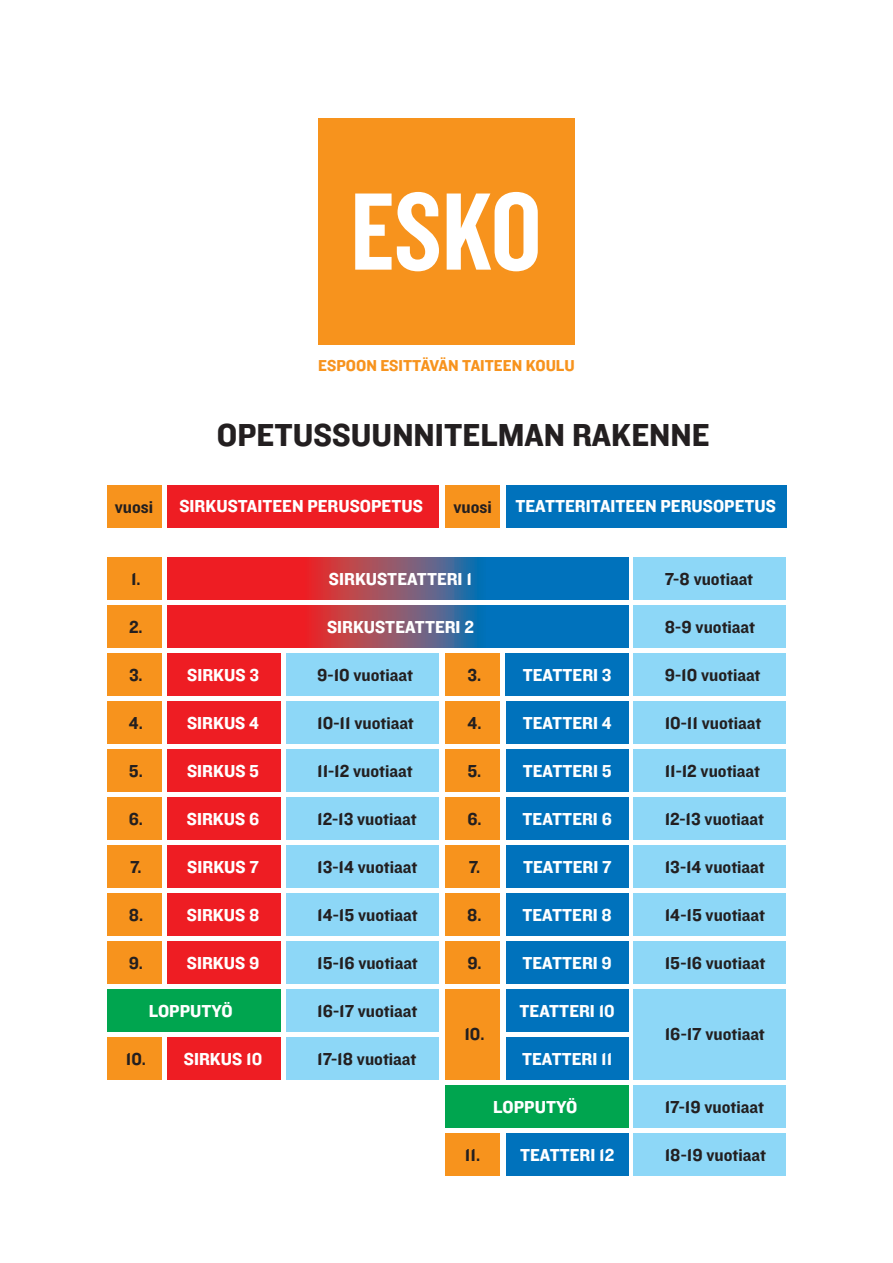
<style>
.page{position:relative;width:893px;height:1263px;background:#fff}
.page>*{position:absolute;margin:0;border:0;box-sizing:border-box;transform-origin:0 0}
.t1{font:33px "Knockout HTF51 Middleweight";color:#231f20}
.t2{font:18px "Knockout HTF51 Middleweight";color:#231f20}
.t3{font:18px "Knockout HTF51 Middleweight";color:#fff}
.t4{font:16.35px "Knockout HTF51 Middleweight";color:#f7931d}
.s1{color:#231f20}
</style>
<div class="page">
<svg style="left:167px;top:557px;width:462px;height:42px;background:#7c4d6f"></svg>
<div style="left:107px;top:557px;width:55px;height:42px;background:#f7931d"></div>
<div style="left:107px;top:485px;width:55px;height:42px;background:#f7931d"></div>
<div style="left:634px;top:557px;width:152px;height:42px;background:#8dd7f7"></div>
<svg style="left:167px;top:605px;width:462px;height:42px;background:#7c4d6f"></svg>
<div style="left:107px;top:605px;width:55px;height:42px;background:#f7931d"></div>
<div style="left:634px;top:605px;width:152px;height:42px;background:#8dd7f7"></div>
<div style="left:167px;top:653px;width:113px;height:42px;background:#ee1d23"></div>
<div style="left:167px;top:485px;width:272px;height:42px;background:#ee1d23"></div>
<div style="left:286px;top:653px;width:153px;height:42px;background:#8dd7f7"></div>
<div style="left:107px;top:653px;width:55px;height:42px;background:#f7931d"></div>
<div style="left:506px;top:653px;width:123px;height:42px;background:#0072bc"></div>
<div style="left:634px;top:653px;width:152px;height:42px;background:#8dd7f7"></div>
<div style="left:445px;top:653px;width:55px;height:42px;background:#f7931d"></div>
<div style="left:167px;top:701px;width:113px;height:42px;background:#ee1d23"></div>
<div style="left:286px;top:701px;width:153px;height:42px;background:#8dd7f7"></div>
<div style="left:107px;top:701px;width:55px;height:42px;background:#f7931d"></div>
<div style="left:506px;top:701px;width:123px;height:42px;background:#0072bc"></div>
<div style="left:634px;top:701px;width:152px;height:42px;background:#8dd7f7"></div>
<div style="left:445px;top:701px;width:55px;height:42px;background:#f7931d"></div>
<div style="left:167px;top:749px;width:113px;height:42px;background:#ee1d23"></div>
<div style="left:286px;top:749px;width:153px;height:42px;background:#8dd7f7"></div>
<div style="left:107px;top:749px;width:55px;height:42px;background:#f7931d"></div>
<div style="left:506px;top:749px;width:123px;height:42px;background:#0072bc"></div>
<div style="left:634px;top:749px;width:152px;height:42px;background:#8dd7f7"></div>
<div style="left:445px;top:749px;width:55px;height:42px;background:#f7931d"></div>
<div style="left:167px;top:797px;width:113px;height:42px;background:#ee1d23"></div>
<div style="left:286px;top:797px;width:153px;height:42px;background:#8dd7f7"></div>
<div style="left:107px;top:797px;width:55px;height:42px;background:#f7931d"></div>
<div style="left:506px;top:797px;width:123px;height:42px;background:#0072bc"></div>
<div style="left:634px;top:797px;width:152px;height:42px;background:#8dd7f7"></div>
<div style="left:445px;top:797px;width:55px;height:42px;background:#f7931d"></div>
<div style="left:167px;top:845px;width:113px;height:42px;background:#ee1d23"></div>
<div style="left:286px;top:845px;width:153px;height:42px;background:#8dd7f7"></div>
<div style="left:107px;top:845px;width:55px;height:42px;background:#f7931d"></div>
<div style="left:506px;top:845px;width:123px;height:42px;background:#0072bc"></div>
<div style="left:634px;top:845px;width:152px;height:42px;background:#8dd7f7"></div>
<div style="left:445px;top:845px;width:55px;height:42px;background:#f7931d"></div>
<div style="left:167px;top:893px;width:113px;height:42px;background:#ee1d23"></div>
<div style="left:286px;top:893px;width:153px;height:42px;background:#8dd7f7"></div>
<div style="left:107px;top:893px;width:55px;height:42px;background:#f7931d"></div>
<div style="left:506px;top:893px;width:123px;height:42px;background:#0072bc"></div>
<div style="left:634px;top:893px;width:152px;height:42px;background:#8dd7f7"></div>
<div style="left:445px;top:893px;width:55px;height:42px;background:#f7931d"></div>
<div style="left:167px;top:941px;width:113px;height:42px;background:#ee1d23"></div>
<div style="left:286px;top:941px;width:153px;height:42px;background:#8dd7f7"></div>
<div style="left:107px;top:941px;width:55px;height:42px;background:#f7931d"></div>
<div style="left:506px;top:941px;width:123px;height:42px;background:#0072bc"></div>
<div style="left:634px;top:941px;width:152px;height:42px;background:#8dd7f7"></div>
<div style="left:445px;top:941px;width:55px;height:42px;background:#f7931d"></div>
<div style="left:107px;top:989px;width:173px;height:42px;background:#00a54f"></div>
<div style="left:286px;top:989px;width:153px;height:42px;background:#8dd7f7"></div>
<div style="left:506px;top:989px;width:123px;height:42px;background:#0072bc"></div>
<div style="left:634px;top:989px;width:152px;height:90px;background:#8dd7f7"></div>
<div style="left:445px;top:989px;width:55px;height:90px;background:#f7931d"></div>
<div style="left:506px;top:1037px;width:123px;height:42px;background:#0072bc"></div>
<div style="left:167px;top:1037px;width:113px;height:42px;background:#ee1d23"></div>
<div style="left:286px;top:1037px;width:153px;height:42px;background:#8dd7f7"></div>
<div style="left:107px;top:1037px;width:55px;height:42px;background:#f7931d"></div>
<div style="left:445px;top:1085px;width:184px;height:42px;background:#00a54f"></div>
<div style="left:634px;top:1085px;width:152px;height:42px;background:#8dd7f7"></div>
<div style="left:506px;top:1133px;width:123px;height:42px;background:#0072bc"></div>
<div style="left:634px;top:1133px;width:152px;height:42px;background:#8dd7f7"></div>
<div style="left:445px;top:1133px;width:55px;height:42px;background:#f7931d"></div>
<div style="left:445px;top:485px;width:55px;height:42px;background:#f7931d"></div>
<div style="left:506px;top:485px;width:280px;height:42px;background:#0072bc"></div>
<div style="left:318px;top:118px;width:257px;height:226px;background:#f7931d"></div>
<svg style="left:355px;top:192px;width:183px;height:79px"></svg>
<p class="t4" style="left:318px;top:356px;width:258px">ESPOON ESITTÄVÄN TAITEEN KOULU</p>
<p class="t2" style="left:115px;top:497px;width:40px">vuosi</p>
<h1 class="t1" style="left:217px;top:417px;width:494px">OPETUSSUUNNITELMAN RAKENNE</h1>
<p class="t3" style="left:179px;top:496px;width:245px">SIRKUSTAITEEN PERUSOPETUS</p>
<p class="t2" style="left:453px;top:497px;width:40px">vuosi</p>
<p class="t3" style="left:515px;top:496px;width:262px">TEATTERITAITEEN PERUSOPETUS</p>
<p class="t2" style="left:131px;top:569px;width:11px">1.</p>
<p class="t3" style="left:329px;top:569px;width:144px">SIRKUSTEATTERI 1</p>
<p class="t2" style="left:665px;top:569px;width:90px">7-8 vuotiaat</p>
<p class="t2" style="left:129px;top:617px;width:15px">2.</p>
<p class="t3" style="left:327px;top:617px;width:148px">SIRKUSTEATTERI 2</p>
<p class="t2" style="left:665px;top:617px;width:92px">8-9 vuotiaat</p>
<p class="t2" style="left:129px;top:665px;width:15px">3.</p>
<p class="t3" style="left:187px;top:665px;width:73px">SIRKUS 3</p>
<p class="t2" style="left:317px;top:665px;width:97px">9-10 vuotiaat</p>
<p class="t3" style="left:468px;top:665px;width:145px"><span class="s1">3.</span> TEATTERI 3</p>
<p class="t2" style="left:665px;top:665px;width:97px">9-10 vuotiaat</p>
<p class="t2" style="left:129px;top:713px;width:15px">4.</p>
<p class="t3" style="left:187px;top:713px;width:74px">SIRKUS 4</p>
<p class="t2" style="left:317px;top:713px;width:98px">10-11 vuotiaat</p>
<p class="t3" style="left:467px;top:713px;width:146px"><span class="s1">4.</span> TEATTERI 4</p>
<p class="t2" style="left:665px;top:713px;width:98px">10-11 vuotiaat</p>
<p class="t2" style="left:129px;top:761px;width:15px">5.</p>
<p class="t3" style="left:187px;top:761px;width:74px">SIRKUS 5</p>
<p class="t2" style="left:317px;top:761px;width:97px">11-12 vuotiaat</p>
<p class="t3" style="left:467px;top:761px;width:146px"><span class="s1">5.</span> TEATTERI 5</p>
<p class="t2" style="left:665px;top:761px;width:97px">11-12 vuotiaat</p>
<p class="t2" style="left:129px;top:809px;width:16px">6.</p>
<p class="t3" style="left:187px;top:809px;width:74px">SIRKUS 6</p>
<p class="t2" style="left:317px;top:809px;width:101px">12-13 vuotiaat</p>
<p class="t3" style="left:467px;top:809px;width:146px"><span class="s1">6.</span> TEATTERI 6</p>
<p class="t2" style="left:665px;top:809px;width:101px">12-13 vuotiaat</p>
<p class="t2" style="left:130px;top:857px;width:13px">7.</p>
<p class="t3" style="left:187px;top:857px;width:73px">SIRKUS 7</p>
<p class="t2" style="left:317px;top:857px;width:102px">13-14 vuotiaat</p>
<p class="t3" style="left:469px;top:857px;width:144px"><span class="s1">7.</span> TEATTERI 7</p>
<p class="t2" style="left:665px;top:857px;width:102px">13-14 vuotiaat</p>
<p class="t2" style="left:129px;top:905px;width:16px">8.</p>
<p class="t3" style="left:187px;top:905px;width:74px">SIRKUS 8</p>
<p class="t2" style="left:317px;top:905px;width:102px">14-15 vuotiaat</p>
<p class="t3" style="left:467px;top:905px;width:146px"><span class="s1">8.</span> TEATTERI 8</p>
<p class="t2" style="left:665px;top:905px;width:102px">14-15 vuotiaat</p>
<p class="t2" style="left:129px;top:953px;width:16px">9.</p>
<p class="t3" style="left:187px;top:953px;width:74px">SIRKUS 9</p>
<p class="t2" style="left:317px;top:953px;width:102px">15-16 vuotiaat</p>
<p class="t3" style="left:467px;top:953px;width:146px"><span class="s1">9.</span> TEATTERI 9</p>
<p class="t2" style="left:665px;top:953px;width:102px">15-16 vuotiaat</p>
<p class="t3" style="left:149px;top:1001px;width:86px">LOPPUTYÖ</p>
<p class="t2" style="left:317px;top:1001px;width:102px">16-17 vuotiaat</p>
<p class="t3" style="left:520px;top:1001px;width:97px">TEATTERI 10</p>
<p class="t2" style="left:464px;top:1024px;width:22px">10.</p>
<p class="t2" style="left:665px;top:1024px;width:102px">16-17 vuotiaat</p>
<p class="t3" style="left:126px;top:1049px;width:138px"><span class="s1">10.</span> SIRKUS 10</p>
<p class="t2" style="left:317px;top:1049px;width:101px">17-18 vuotiaat</p>
<p class="t3" style="left:522px;top:1049px;width:92px">TEATTERI 11</p>
<p class="t3" style="left:493px;top:1097px;width:86px">LOPPUTYÖ</p>
<p class="t2" style="left:665px;top:1097px;width:101px">17-19 vuotiaat</p>
<p class="t3" style="left:465px;top:1145px;width:151px"><span class="s1">11.</span> TEATTERI 12</p>
<p class="t2" style="left:665px;top:1145px;width:103px">18-19 vuotiaat</p>
</div>
